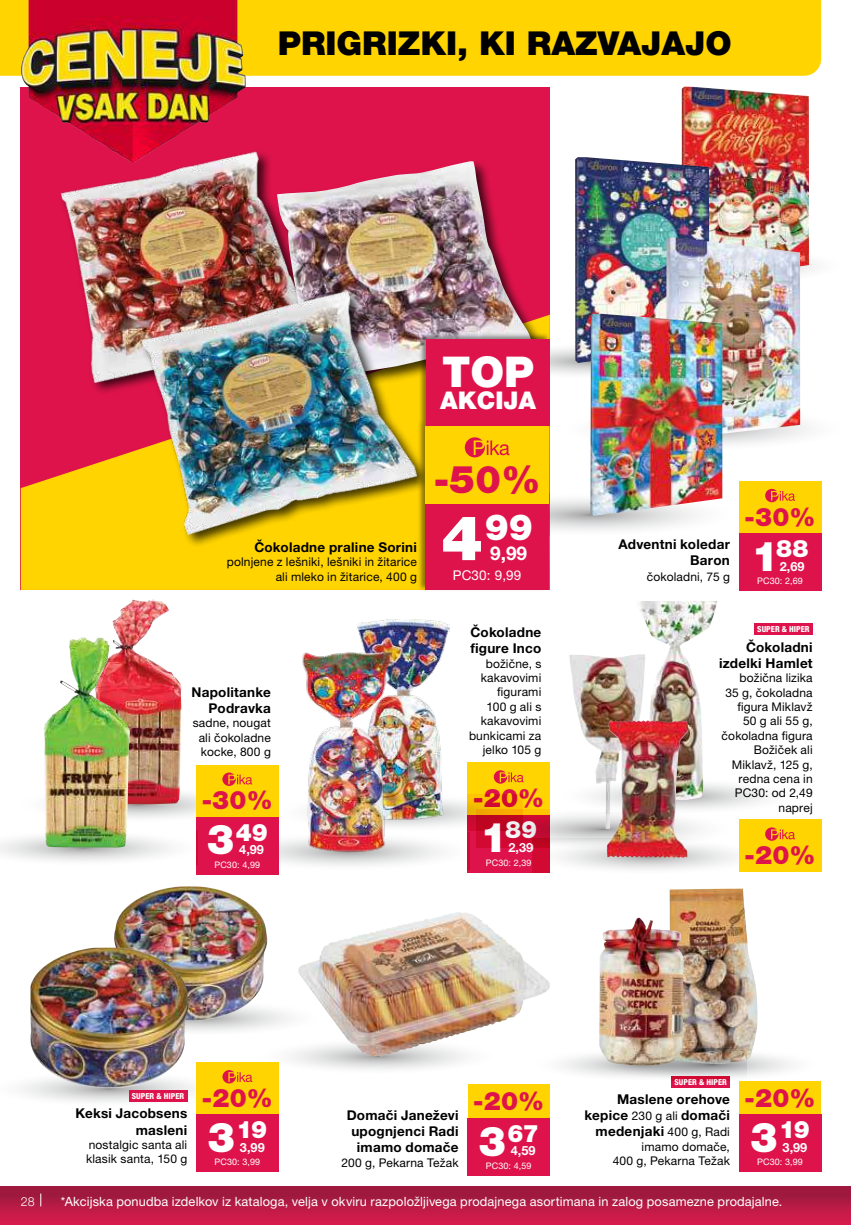
<style>
.page{position:relative;width:851px;height:1225px;background:#fff}
.page>*{position:absolute;margin:0;border:0;box-sizing:border-box;transform-origin:0 0}
.t1{font:900 42.45px "Helvetica Neue LT Pro";color:#fff}
.t2{font:900 38.25px "Helvetica Neue LT Pro";color:#df134c}
.t3{font:900 36px "Helvetica Neue LT Pro";color:#fff}
.t4{font:900 33px "Helvetica Neue LT Pro";color:#000}
.t5{font:900 25.5px "Helvetica Neue LT Pro";letter-spacing:.01em;color:#df134c}
.t6{font:900 24.45px "Helvetica Neue LT Pro";color:#fff}
.t7{font:900 24px "Helvetica Neue LT Pro";letter-spacing:-.015em;color:#fff}
.t8{font:700 19.05px "Helvetica Neue LT Pro";color:#fff}
.t9{font:700 13.5px/16.2px "Helvetica Neue LT Pro";letter-spacing:.02em;color:#000;text-align:right}
.t10{font:13.5px "Helvetica Neue LT Pro";letter-spacing:.01em;color:#fff}
.t11{font:12.75px "Helvetica Neue LT Pro";letter-spacing:.01em;color:#fff}
.t12{font:700 12.75px "Helvetica Neue LT Pro";color:#fff}
.t13{font:300 12.45px "Helvetica Neue LT Pro";color:#fff}
.t14{font:12px/14.4px "Helvetica Neue LT Pro";letter-spacing:.01em;color:#000;text-align:right}
.t15{font:9px "Helvetica Neue LT Pro";letter-spacing:.01em;color:#fff}
.t16{font:800 condensed 8.25px "Helvetica Neue LT Pro";color:#fff}
.s1{font-size:41.25px}
.s2{font-size:61.8px}
.s3{font-weight:400;font-size:12px}
</style>
<div class="page">
<img style="left:114px;top:886px;width:154px;height:114px">
<svg style="left:809px;top:248px;width:5px;height:22px"></svg>
<img style="left:681px;top:87px;width:128px;height:187px">
<svg style="left:551px;top:348px;width:39px;height:26px"></svg>
<img style="left:575px;top:157px;width:134px;height:206px">
<img style="left:112px;top:599px;width:69px;height:171px">
<div style="left:21px;top:87px;width:528px;height:503px;background:#df134c"></div>
<svg style="left:21px;top:315px;width:528px;height:275px;fill:#ffd400"></svg>
<img style="left:50px;top:151px;width:225px;height:244px">
<img style="left:669px;top:888px;width:88px;height:160px">
<svg style="left:722px;top:408px;width:86px;height:41px"></svg>
<img style="left:666px;top:237px;width:134px;height:203px">
<div style="left:275px;top:158px;width:270px;height:239px;background:#000;opacity:.75"></div>
<img style="left:277px;top:161px;width:254px;height:171px">
<div style="left:140px;top:289px;width:290px;height:260px;background:#000;opacity:.75"></div>
<img style="left:142px;top:292px;width:274px;height:243px">
<div style="left:0;top:0;width:821px;height:76px;background:#ffd400"></div>
<img style="left:21px;top:0;width:224px;height:163px">
<svg style="left:551px;top:493px;width:172px;height:37px"></svg>
<img style="left:590px;top:314px;width:132px;height:202px">
<div style="left:467px;top:762px;width:82px;height:53px;background:#ffd400"></div>
<div style="left:468px;top:1084px;width:81px;height:34px;background:#ffd400"></div>
<div style="left:467px;top:1118px;width:82px;height:57px;background:#df134c"></div>
<svg style="left:671px;top:1080px;width:58px;height:7px"></svg>
<div style="left:739px;top:1080px;width:81px;height:34px;background:#ffd400"></div>
<div style="left:738px;top:1114px;width:83px;height:57px;background:#df134c"></div>
<img style="left:569px;top:655px;width:65px;height:115px">
<img style="left:634px;top:601px;width:83px;height:169px">
<img style="left:606px;top:720px;width:81px;height:50px">
<img style="left:298px;top:912px;width:192px;height:88px">
<img style="left:31px;top:947px;width:158px;height:53px">
<svg style="left:563px;top:1048px;width:228px;height:32px"></svg>
<img style="left:599px;top:917px;width:84px;height:148px">
<img style="left:357px;top:619px;width:92px;height:151px">
<img style="left:302px;top:651px;width:89px;height:119px">
<div style="left:738px;top:481px;width:83px;height:52px;background:#ffd400"></div>
<svg style="left:765px;top:489px;width:29px;height:13px"></svg>
<div style="left:738px;top:533px;width:83px;height:57px;background:#df134c"></div>
<div style="left:196px;top:765px;width:82px;height:52px;background:#ffd400"></div>
<img style="left:44px;top:637px;width:74px;height:133px">
<div style="left:196px;top:1062px;width:82px;height:52px;background:#ffd400"></div>
<img style="left:22px;top:1000px;width:470px;height:105px">
<div style="left:196px;top:1114px;width:82px;height:57px;background:#df134c"></div>
<div style="left:417px;top:332px;width:134px;height:260px;background:#000;opacity:.45"></div>
<div style="left:426px;top:339px;width:123px;height:87px;background:#df134c"></div>
<div style="left:425px;top:426px;width:124px;height:78px;background:#ffd400"></div>
<svg style="left:464px;top:437px;width:45px;height:20px"></svg>
<div style="left:425px;top:504px;width:124px;height:86px;background:#df134c"></div>
<div style="left:754px;top:623px;width:58px;height:12px;background:#df134c"></div>
<div style="left:738px;top:819px;width:83px;height:53px;background:#ffd400"></div>
<img style="left:0;top:770px;width:794px;height:103px">
<div style="left:0;top:1186px;width:850px;height:39px;background:linear-gradient(to bottom,#93193c,#da1c4d)"></div>
<svg style="left:40px;top:1193px;width:1px;height:13px"></svg>
<h3 class="t4" style="left:278px;top:24px;width:455px">PRIGRIZKI, KI RAZVAJAJO</h3>
<h1 class="t1" style="left:442px;top:346px;width:94px">TOP</h1>
<h3 class="t6" style="left:440px;top:386px;width:97px">AKCIJA</h3>
<p class="t9" style="left:254px;top:539px;width:164px">Čokoladne praline Sorini</p>
<p class="t14" style="left:227px;top:555px;width:192px">polnjene z lešniki, lešniki in žitarice ali mleko in žitarice, 400 g</p>
<p class="t9" style="left:191px;top:683px;width:81px">Napolitanke<br>Podravka</p>
<p class="t14" style="left:199px;top:715px;width:74px;text-align:justify;text-indent:-6px">sadne, nougat ali čokoladne kocke, 800 g</p>
<h3 class="t5" style="left:202px;top:785px;width:73px">-30%</h3>
<h3 class="t7" style="left:207px;top:818px;width:63px"><span class="s1">3</span>49</h3>
<p class="t15" style="left:214px;top:859px;width:47px">PC30: 4,99</p>
<p class="t12" style="left:239px;top:842px;width:26px">4,99</p>
<h2 class="t2" style="left:433px;top:456px;width:108px">-50%</h2>
<h3 class="t3" style="left:441px;top:505px;width:93px"><span class="s2">4</span>99</h3>
<p class="t10" style="left:453px;top:567px;width:70px">PC30: 9,99</p>
<h3 class="t8" style="left:490px;top:541px;width:39px">9,99</h3>
<p class="t9" style="left:470px;top:624px;width:72px;text-align:left">Čokoladne figure Inco</p>
<p class="t14" style="left:469px;top:656px;width:74px">božične, s kakavovimi figurami<br>100 g ali s kakavovimi bunkicami za jelko 105 g</p>
<h3 class="t5" style="left:473px;top:783px;width:73px">-20%</h3>
<h3 class="t7" style="left:480px;top:815px;width:59px"><span class="s1">1</span>89</h3>
<p class="t15" style="left:486px;top:857px;width:47px">PC30: 2,39</p>
<p class="t12" style="left:508px;top:839px;width:26px">2,39</p>
<p class="t9" style="left:618px;top:536px;width:113px">Adventni koledar<br>Baron</p>
<p class="t14" style="left:646px;top:570px;width:84px">čokoladni, 75 g</p>
<h3 class="t5" style="left:744px;top:501px;width:73px">-30%</h3>
<h3 class="t7" style="left:751px;top:534px;width:59px"><span class="s1">1</span>88</h3>
<p class="t15" style="left:757px;top:575px;width:47px">PC30: 2,69</p>
<p class="t12" style="left:779px;top:558px;width:26px">2,69</p>
<p class="t16" style="left:757px;top:624px;width:54px">SUPER &amp; HIPER</p>
<p class="t9" style="left:719px;top:638px;width:95px">Čokoladni izdelki Hamlet</p>
<p class="t14" style="left:721px;top:670px;width:93px">božična lizika<br>35 g, čokoladna figura Miklavž<br>50 g ali 55 g, čokoladna figura<br>Božiček ali<br>Miklavž, 125 g, redna cena in<br>PC30: od 2,49 naprej</p>
<h3 class="t5" style="left:744px;top:840px;width:73px">-20%</h3>
<p class="t16" style="left:132px;top:1091px;width:54px">SUPER &amp; HIPER</p>
<p class="t9" style="left:76px;top:1105px;width:113px">Keksi Jacobsens masleni</p>
<p class="t14" style="left:86px;top:1137px;width:103px;text-align:left">nostalgic santa ali klasik santa, 150 g</p>
<h3 class="t5" style="left:202px;top:1082px;width:73px">-20%</h3>
<h3 class="t7" style="left:207px;top:1115px;width:61px"><span class="s1">3</span>19</h3>
<p class="t15" style="left:214px;top:1156px;width:47px">PC30: 3,99</p>
<p class="t12" style="left:240px;top:1139px;width:26px">3,99</p>
<p class="t9" style="left:347px;top:1106px;width:113px">Domači Janeževi upognjenci Radi imamo domače</p>
<p class="t14" style="left:341px;top:1154px;width:119px">200 g, Pekarna Težak</p>
<h3 class="t5" style="left:473px;top:1086px;width:73px">-20%</h3>
<h3 class="t7" style="left:478px;top:1119px;width:62px"><span class="s1">3</span>67</h3>
<p class="t15" style="left:486px;top:1160px;width:47px">PC30: 4,59</p>
<p class="t12" style="left:511px;top:1143px;width:26px">4,59</p>
<p class="t16" style="left:674px;top:1076px;width:54px">SUPER &amp; HIPER</p>
<p class="t9" style="left:584px;top:1090px;width:147px">Maslene orehove kepice <span class="s3">230 g ali</span> domači medenjaki <span class="s3">400 g, Radi</span></p>
<p class="t14" style="left:612px;top:1139px;width:119px">imamo domače,<br>400 g, Pekarna Težak</p>
<h3 class="t5" style="left:744px;top:1082px;width:73px">-20%</h3>
<h3 class="t7" style="left:750px;top:1115px;width:61px"><span class="s1">3</span>19</h3>
<p class="t15" style="left:757px;top:1156px;width:47px">PC30: 3,99</p>
<p class="t12" style="left:782px;top:1139px;width:26px">3,99</p>
<p class="t13" style="left:21px;top:1194px;width:15px">28</p>
<p class="t11" style="left:61px;top:1193px;width:723px">*Akcijska ponudba izdelkov iz kataloga, velja v okviru razpoložljivega prodajnega asortimana in zalog posamezne prodajalne.</p>
</div>
